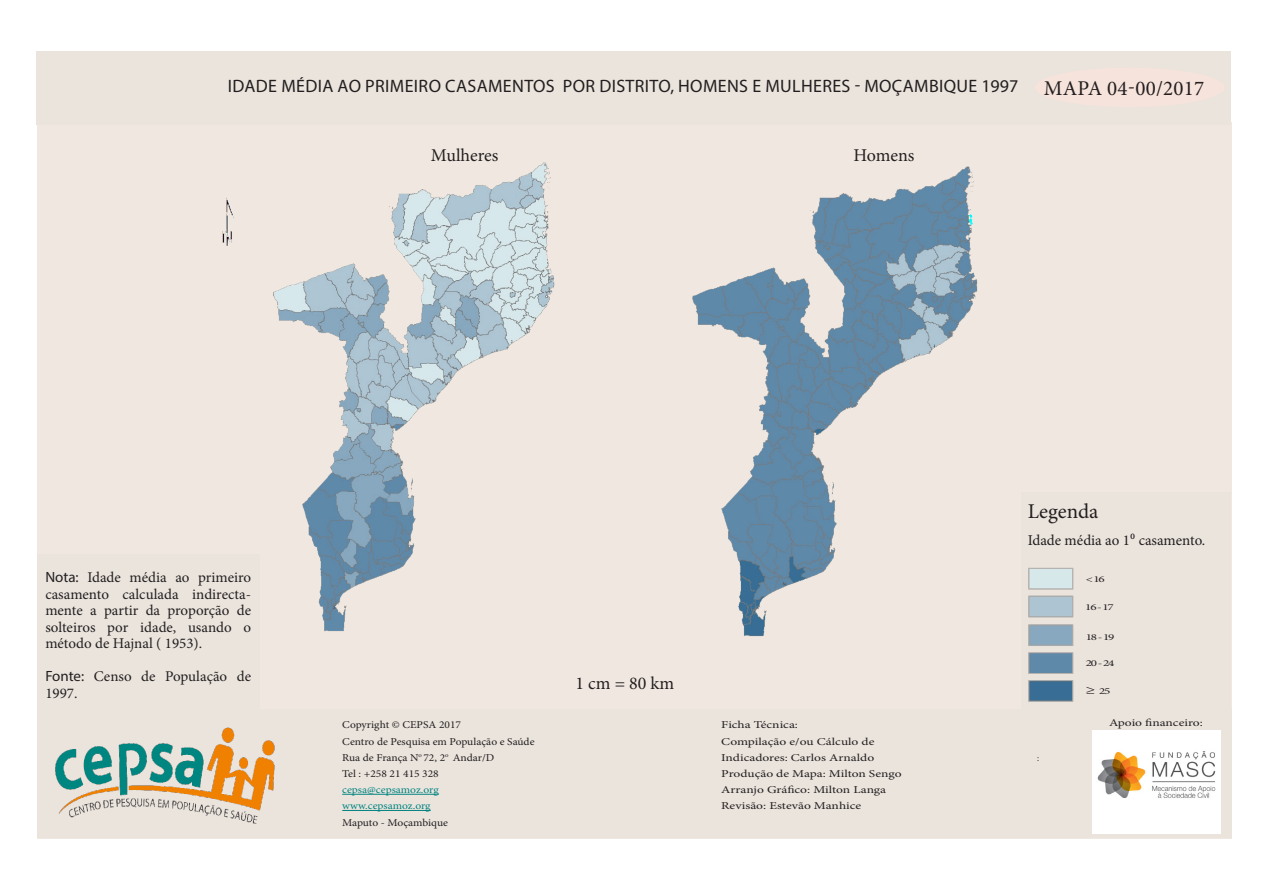
<style>
.page{position:relative;width:1263px;height:893px;background:#fff}
.page>*{position:absolute;margin:0;border:0;box-sizing:border-box;transform-origin:0 0}
.t1{font:21px "Minion Pro";letter-spacing:.01em;color:#231f20}
.t2{font:18px "Myriad Pro";letter-spacing:.02em;color:#231f20}
.t3{font:18px "Minion Pro";color:#231f20}
.t4{font:15px "Minion Pro";color:#231f20}
.t5{font:14.85px/16.5px "Minion Pro";color:#231f20;text-align:justify}
.t6{font:10.5px "Minion Pro";color:#231f20;scale:1.28 1}
.t7{font:10.5px "Minion Pro";color:#231f20;scale:1.09 1}
.t8{font:10.5px "Minion Pro";color:#008380;scale:1.09 1}
.t9{font:9.3px "Minion Pro";color:#231f20;scale:.94 1}
.t10{font:9.15px "Minion Pro";letter-spacing:-.09em;color:#231f20;scale:1.44 1}
.s1{font-family:"Myriad Pro"}
.s2{font-size:12.3px}
</style>
<div class="page">
<div style="left:37px;top:122px;width:1195px;height:717px;background:#f0e8e0"></div>
<div style="left:36px;top:51px;width:1195px;height:74px;background:#ebe4dd"></div>
<div style="left:37px;top:709px;width:1195px;height:129px;background:#ebe4dd"></div>
<div style="left:37px;top:554px;width:223px;height:157px;background:#ebe4dd"></div>
<hr style="left:342px;top:794px;width:97px;height:1px;background:#008380">
<hr style="left:342px;top:810px;width:89px;height:1px;background:#008380">
<div style="left:1035px;top:68px;width:189px;height:39px;background:#f6e3db;border-radius:50%"></div>
<img style="left:55px;top:727px;width:220px;height:97px">
<div style="left:1021px;top:492px;width:210px;height:227px;background:#ebe4dd"></div>
<img style="left:1028px;top:567px;width:46px;height:135px">
<img style="left:222px;top:162px;width:333px;height:470px">
<img style="left:1092px;top:731px;width:128px;height:102px">
<img style="left:692px;top:166px;width:286px;height:471px">
<p class="t2" style="left:228px;top:75px;width:792px">IDADE MÉDIA AO PRIMEIRO CASAMENTOS POR DISTRITO, HOMENS E MULHERES - MOÇAMBIQUE 1997</p>
<p class="t3" style="left:431px;top:143px;width:69px">Mulheres</p>
<p class="t3" style="left:854px;top:143px;width:62px">Homens</p>
<p class="t1" style="left:1044px;top:74px;width:162px">MAPA 04-00/2017</p>
<p class="t5" style="left:45px;top:569px;width:207px"><span class="s1">Nota:</span> Idade média ao primeiro casamento calculada indirecta&shy;mente a partir da proporção de solteiros por idade, usando o método de Hajnal ( 1953).</p>
<p class="t5" style="left:45px;top:668px;width:207px"><span class="s1">Fonte:</span> Censo de População de<br>1997.</p>
<p class="t7" style="left:342px;top:718px;width:110px">Copyright © CEPSA 2017</p>
<p class="t7" style="left:342px;top:734px;width:178px">Centro de Pesquisa em População e Saúde</p>
<p class="t7" style="left:342px;top:750px;width:141px">Rua de França N<sup>o</sup> 72, 2<sup>o</sup> Andar/D</p>
<p class="t7" style="left:342px;top:767px;width:90px">Tel : +258 21 415 328</p>
<p class="t8" style="left:342px;top:783px;width:90px">cepsa@cepsamoz.org</p>
<p class="t8" style="left:342px;top:799px;width:83px">www.cepsamoz.org</p>
<p class="t7" style="left:342px;top:815px;width:98px">Maputo - Moçambique</p>
<p class="t3" style="left:575px;top:671px;width:100px">1 cm = 80 km</p>
<p class="t6" style="left:721px;top:718px;width:62px">Ficha Técnica:</p>
<p class="t6" style="left:721px;top:734px;width:121px">Compilação e/ou Cálculo de</p>
<p class="t6" style="left:721px;top:750px;width:121px">Indicadores: Carlos Arnaldo</p>
<p class="t6" style="left:721px;top:767px;width:142px">Produção de Mapa: Milton Sengo</p>
<p class="t6" style="left:721px;top:783px;width:130px">Arranjo Gráfico: Milton Langa</p>
<p class="t6" style="left:721px;top:799px;width:111px">Revisão: Estevão Manhice</p>
<p class="t1" style="left:1028px;top:497px;width:72px">Legenda</p>
<p class="t4" style="left:1028px;top:530px;width:179px">Idade média ao 1⁰ casamento.</p>
<p class="t9" style="left:1037px;top:752px;width:4px">:</p>
<p class="t10" style="left:1086px;top:573px;width:15px">&lt; 16</p>
<p class="t10" style="left:1085px;top:601px;width:21px">16 - 17</p>
<p class="t10" style="left:1086px;top:631px;width:21px">18 - 19</p>
<p class="t10" style="left:1086px;top:657px;width:21px">20 - 24</p>
<p class="t10" style="left:1086px;top:685px;width:19px"><span class="s2">≥</span> 25</p>
<p class="t6" style="left:1109px;top:715px;width:75px">Apoio financeiro:</p>
</div>
